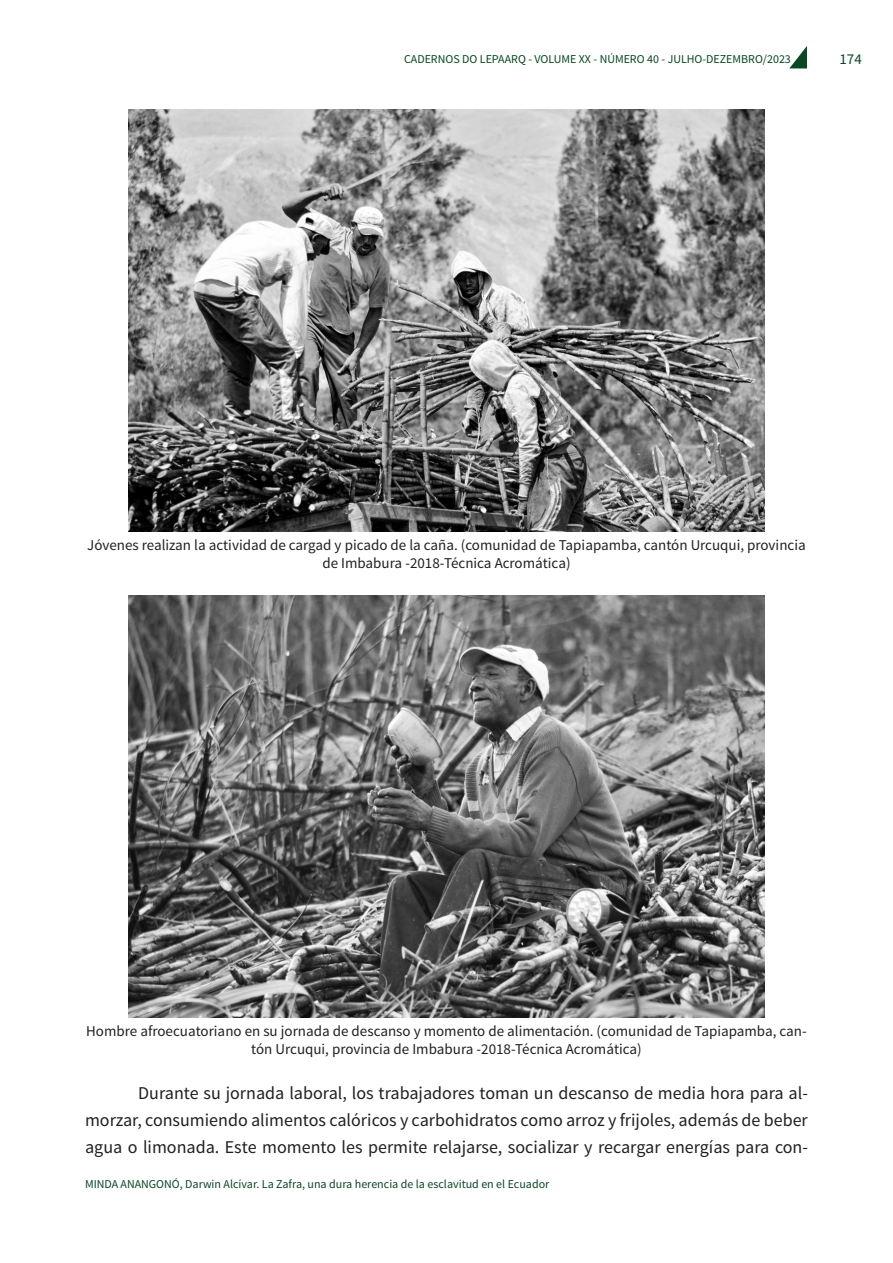
<style>
.page{position:relative;width:893px;height:1263px;background:#fff}
.page>*{position:absolute;margin:0;border:0;box-sizing:border-box;transform-origin:0 0}
.t1{font:18px/27px "Source Sans Pro";color:#231f20;text-align:justify}
.t2{font:15px/18px "Source Sans Pro";color:#231f20;text-align:center}
.t3{font:15px "Source Sans Pro";color:#0a4824}
.t4{font:12px "Source Sans Pro";color:#0a4824}
</style>
<div class="page">
<svg style="left:789px;top:46px;width:18px;height:22px"></svg>
<img style="left:128px;top:109px;width:637px;height:423px">
<img style="left:128px;top:595px;width:637px;height:423px">
<p class="t4" style="left:404px;top:52px;width:388px">CADERNOS DO LEPAARQ - VOLUME XX - NÚMERO 40 - JULHO-DEZEMBRO/2023</p>
<p class="t3" style="left:839px;top:50px;width:24px">174</p>
<p class="t2" style="left:87px;top:536px;width:720px">Jóvenes realizan la actividad de cargad y picado de la caña. (comunidad de Tapiapamba, cantón Urcuqui, provincia de Imbabura -2018-Técnica Acromática)</p>
<p class="t2" style="left:86px;top:1022px;width:722px">Hombre afroecuatoriano en su jornada de descanso y momento de alimentación. (comunidad de Tapiapamba, can&shy;tón Urcuqui, provincia de Imbabura -2018-Técnica Acromática)</p>
<p class="t1" style="left:85px;top:1079px;width:724px;text-indent:53px">Durante su jornada laboral, los trabajadores toman un descanso de media hora para al&shy;morzar, consumiendo alimentos calóricos y carbohidratos como arroz y frijoles, además de beber agua o limonada. Este momento les permite relajarse, socializar y recargar energías para con-</p>
<p class="t4" style="left:85px;top:1176px;width:466px">MINDA ANANGONÓ, Darwin Alcívar. La Zafra, una dura herencia de la esclavitud en el Ecuador</p>
</div>
